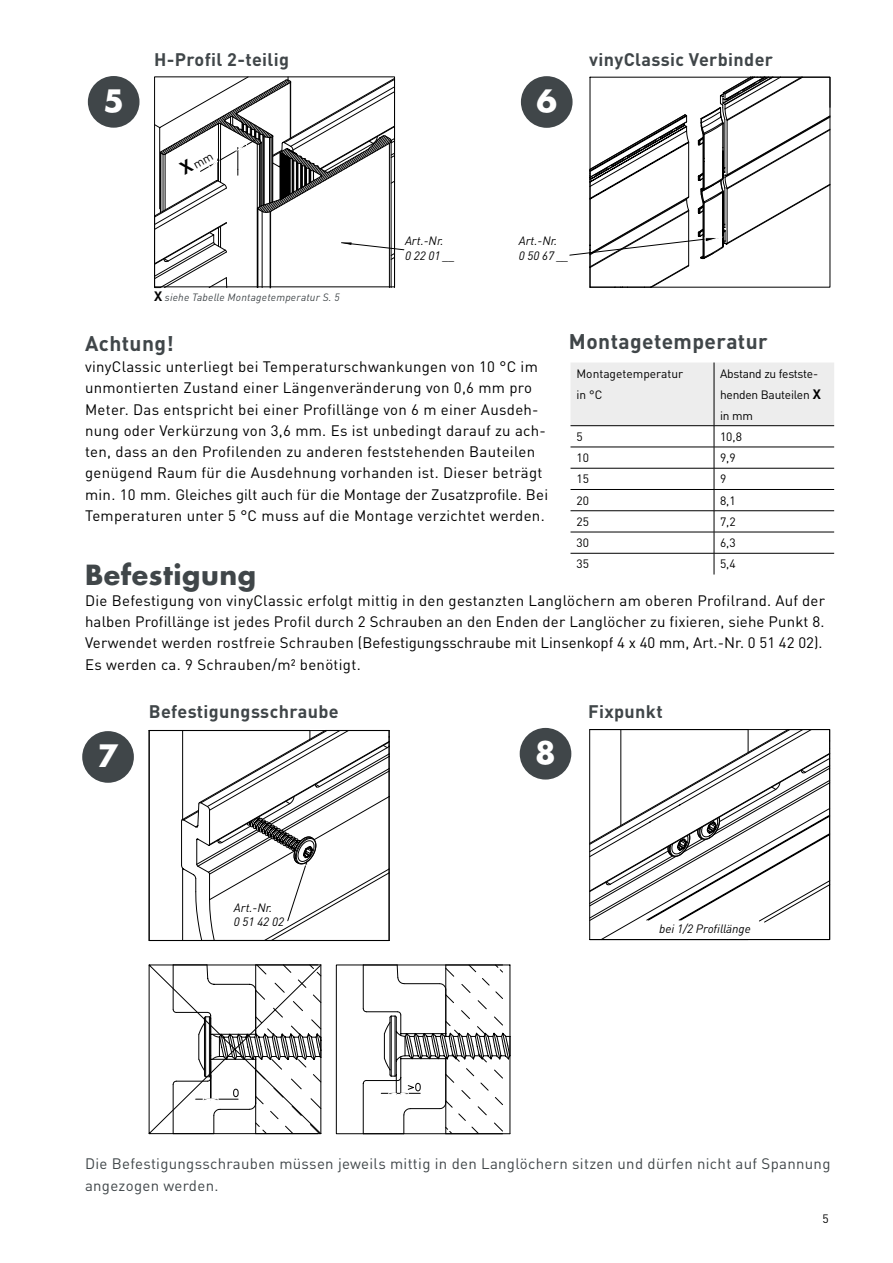
<style>
.page{position:relative;width:893px;height:1263px;background:#fff}
.page>*{position:absolute;margin:0;border:0;box-sizing:border-box;transform-origin:0 0}
.t1{font:700 30px "Futura LT Pro";color:#fff}
.t2{font:700 27px "Futura LT Pro";letter-spacing:.02em;color:#404649}
.t3{font:700 21px "DIN Pro";letter-spacing:.02em;color:#404649}
.t4{font:700 18px "DIN Pro";letter-spacing:.02em;color:#404649}
.t5{font:15px/21.3px "DIN Pro";letter-spacing:.02em;color:#000}
.t6{font:15px/21.3px "DIN Pro";letter-spacing:.02em;color:#404649}
.t7{font:12px/21px "DIN Pro";letter-spacing:-.02em;color:#000}
.t8{font:italic 12px/14.4px "DIN Pro";color:#000}
.t9{font:12px/21px "DIN Pro";color:#000}
.t10{font:italic 10.5px "DIN Pro";letter-spacing:.02em;color:#404649}
.s1{font-weight:700;font-style:normal;font-size:13.5px;color:#000}
.s2{font-weight:700;font-size:13.5px}
</style>
<div class="page">
<div style="left:521px;top:76px;width:52px;height:52px;background:#404649;border-radius:50%"></div>
<div style="left:88px;top:76px;width:52px;height:52px;background:#404649;border-radius:50%"></div>
<div style="left:82px;top:731px;width:52px;height:52px;background:#404649;border-radius:50%"></div>
<div style="left:520px;top:728px;width:51px;height:51px;background:#404649;border-radius:50%"></div>
<hr style="left:149px;top:730px;width:1px;height:210px;background:#000">
<hr style="left:149px;top:730px;width:34px;height:1px;background:#000">
<hr style="left:149px;top:940px;width:34px;height:1px;background:#000">
<svg style="left:181px;top:730px;width:209px;height:211px"></svg>
<svg style="left:589px;top:729px;width:241px;height:211px"></svg>
<svg style="left:148px;top:964px;width:50px;height:170px"></svg>
<svg style="left:198px;top:964px;width:164px;height:170px"></svg>
<svg style="left:362px;top:964px;width:149px;height:170px"></svg>
<svg style="left:570px;top:362px;width:264px;height:212px"></svg>
<svg style="left:569px;top:76px;width:262px;height:212px"></svg>
<div style="left:214px;top:927px;width:15px;height:5px;background:#fff"></div>
<svg style="left:154px;top:76px;width:250px;height:212px"></svg>
<p class="t4" style="left:154px;top:44px;width:136px">H-Profil 2-teilig</p>
<p class="t4" style="left:589px;top:44px;width:185px">vinyClassic Verbinder</p>
<h1 class="t1" style="left:103px;top:78px;width:22px">5</h1>
<h1 class="t1" style="left:536px;top:78px;width:22px">6</h1>
<p class="t10" style="left:154px;top:289px;width:187px"><span class="s1">X</span> siehe Tabelle Montagetemperatur S. 5</p>
<p class="t8" style="left:405px;top:232px;width:52px">Art.-Nr.<br>0 22 01 __</p>
<p class="t8" style="left:519px;top:232px;width:52px">Art.-Nr.<br>0 50 67 __</p>
<h3 class="t3" style="left:569px;top:324px;width:200px">Montagetemperatur</h3>
<h3 class="t3" style="left:85px;top:326px;width:90px">Achtung!</h3>
<p class="t5" style="left:85px;top:355px;width:465px">vinyClassic unterliegt bei Temperaturschwankungen von 10 °C im unmontierten Zustand einer Längenveränderung von 0,6 mm pro Meter. Das entspricht bei einer Profillänge von 6 m einer Ausdeh&shy;nung oder Verkürzung von 3,6 mm. Es ist unbedingt darauf zu ach&shy;ten, dass an den Profilenden zu anderen feststehenden Bauteilen genügend Raum für die Ausdehnung vorhanden ist. Dieser beträgt min. 10 mm. Gleiches gilt auch für die Montage der Zusatzprofile. Bei Temperaturen unter 5 °C muss auf die Montage verzichtet werden.</p>
<p class="t9" style="left:576px;top:362px;width:108px">Montagetemperatur in °C</p>
<p class="t7" style="left:720px;top:362px;width:102px">Abstand zu festste&shy;henden Bauteilen <span class="s2">X </span>in mm</p>
<p class="t7" style="left:576px;top:425px;width:8px">5</p>
<p class="t7" style="left:720px;top:425px;width:23px">10,8</p>
<p class="t7" style="left:576px;top:446px;width:14px">10</p>
<p class="t7" style="left:720px;top:446px;width:17px">9,9</p>
<p class="t7" style="left:576px;top:467px;width:14px">15</p>
<p class="t7" style="left:720px;top:467px;width:8px">9</p>
<p class="t7" style="left:576px;top:489px;width:14px">20</p>
<p class="t7" style="left:720px;top:489px;width:17px">8,1</p>
<p class="t7" style="left:576px;top:510px;width:14px">25</p>
<p class="t7" style="left:720px;top:510px;width:17px">7,2</p>
<p class="t7" style="left:576px;top:531px;width:14px">30</p>
<p class="t7" style="left:720px;top:531px;width:17px">6,3</p>
<p class="t7" style="left:576px;top:552px;width:14px">35</p>
<p class="t7" style="left:720px;top:552px;width:17px">5,4</p>
<h2 class="t2" style="left:85px;top:554px;width:173px">Befestigung</h2>
<p class="t5" style="left:85px;top:588px;width:741px">Die Befestigung von vinyClassic erfolgt mittig in den gestanzten Langlöchern am oberen Profilrand. Auf der halben Profillänge ist jedes Profil durch 2 Schrauben an den Enden der Langlöcher zu fixieren, siehe Punkt 8.<br>Verwendet werden rostfreie Schrauben (Befestigungsschraube mit Linsenkopf 4 x 40 mm, Art.-Nr. 0 51 42 02).<br>Es werden ca. 9 Schrauben/m² benötigt.</p>
<h1 class="t1" style="left:98px;top:733px;width:22px">7</h1>
<p class="t4" style="left:149px;top:696px;width:191px">Befestigungsschraube</p>
<p class="t4" style="left:588px;top:696px;width:76px">Fixpunkt</p>
<h1 class="t1" style="left:535px;top:729px;width:22px">8</h1>
<p class="t8" style="left:234px;top:899px;width:52px">Art.-Nr.<br>0 51 42 02</p>
<p class="t8" style="left:659px;top:921px;width:93px">bei 1/2 Profillänge</p>
<p class="t6" style="left:85px;top:1152px;width:747px">Die Befestigungsschrauben müssen jeweils mittig in den Langlöchern sitzen und dürfen nicht auf Spannung angezogen werden.</p>
<p class="t7" style="left:822px;top:1206px;width:8px">5</p>
</div>
